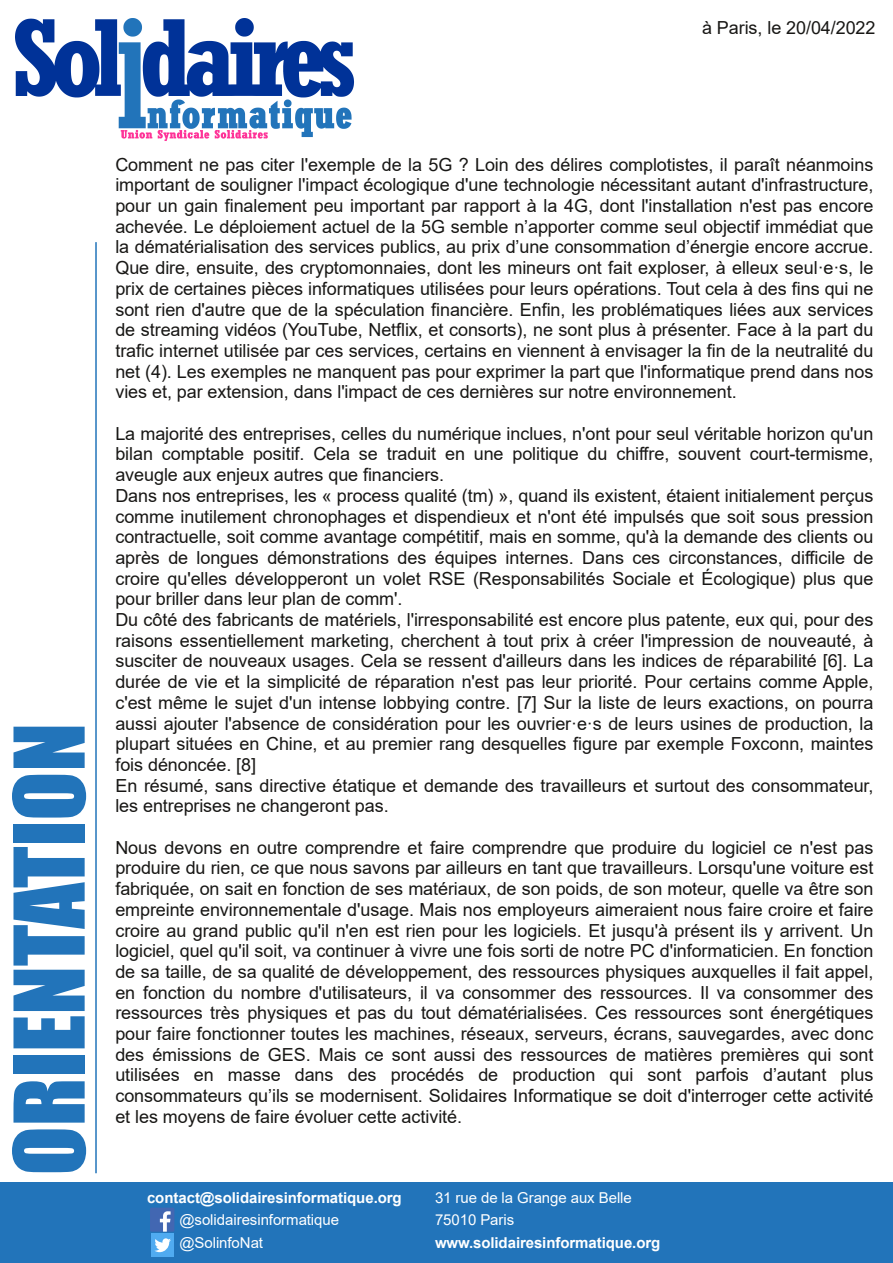
<style>
.page{position:relative;width:893px;height:1263px;background:#fff}
.page>*{position:absolute;margin:0;border:0;box-sizing:border-box;transform-origin:0 0}
.t1{font:90px "Impact";color:#2274ba}
.t2{font:18px/20.7px "Arial";letter-spacing:-.005em;color:#181715;text-align:justify}
.t3{font:15px/22.5px "Arial";letter-spacing:-.005em;color:#fff}
.t4{font:700 15px "Arial";letter-spacing:-.005em;color:#fff}
</style>
<div class="page">
<svg style="left:15px;top:18px;width:339px;height:123px"></svg>
<div style="left:0;top:1183px;width:893px;height:80px;background:#2274ba"></div>
<svg style="left:150px;top:1208px;width:24px;height:24px"></svg>
<div style="left:151px;top:1233px;width:23px;height:23px;background:#50abf1"></div>
<svg style="left:154px;top:1238px;width:17px;height:14px"></svg>
<hr style="left:95px;top:242px;width:2px;height:931px;background:#2274ba">
<p class="t2" style="left:702px;top:18px;width:175px">à Paris, le 20/04/2022</p>
<h1 class="t1" style="left:-6px;top:1175px;width:454px;rotate:-90deg">ORIENTATION</h1>
<p class="t2" style="left:115px;top:154px;width:759px">Comment ne pas citer l'exemple de la 5G ? Loin des délires complotistes, il paraît néanmoins important de souligner l'impact écologique d'une technologie nécessitant autant d'infrastructure, pour un gain finalement peu important par rapport à la 4G, dont l'installation n'est pas encore achevée. Le déploiement actuel de la 5G semble n’apporter comme seul objectif immédiat que la dématérialisation des services publics, au prix d’une consommation d’énergie encore accrue.<br>Que dire, ensuite, des cryptomonnaies, dont les mineurs ont fait exploser, à elleux seulꞏeꞏs, le prix de certaines pièces informatiques utilisées pour leurs opérations. Tout cela à des fins qui ne sont rien d'autre que de la spéculation financière. Enfin, les problématiques liées aux services de streaming vidéos (YouTube, Netflix, et consorts), ne sont plus à présenter. Face à la part du trafic internet utilisée par ces services, certains en viennent à envisager la fin de la neutralité du net (4). Les exemples ne manquent pas pour exprimer la part que l'informatique prend dans nos vies et, par extension, dans l'impact de ces dernières sur notre environnement.</p>
<p class="t2" style="left:115px;top:423px;width:759px;text-align:left">La majorité des entreprises, celles du numérique inclues, n'ont pour seul véritable horizon qu'un bilan comptable positif. Cela se traduit en une politique du chiffre, souvent court-termisme, aveugle aux enjeux autres que financiers.<br>Dans nos entreprises, les « process qualité (tm) », quand ils existent, étaient initialement perçus comme inutilement chronophages et dispendieux et n'ont été impulsés que soit sous pression contractuelle, soit comme avantage compétitif, mais en somme, qu'à la demande des clients ou après de longues démonstrations des équipes internes. Dans ces circonstances, difficile de croire qu'elles développeront un volet RSE (Responsabilités Sociale et Écologique) plus que pour briller dans leur plan de comm'.<br>Du côté des fabricants de matériels, l'irresponsabilité est encore plus patente, eux qui, pour des raisons essentiellement marketing, cherchent à tout prix à créer l'impression de nouveauté, à susciter de nouveaux usages. Cela se ressent d'ailleurs dans les indices de réparabilité [6]. La durée de vie et la simplicité de réparation n'est pas leur priorité. Pour certains comme Apple, c'est même le sujet d'un intense lobbying contre. [7] Sur la liste de leurs exactions, on pourra aussi ajouter l'absence de considération pour les ouvrierꞏeꞏs de leurs usines de production, la plupart situées en Chine, et au premier rang desquelles figure par exemple Foxconn, maintes fois dénoncée. [8]<br>En résumé, sans directive étatique et demande des travailleurs et surtout des consommateur, les entreprises ne changeront pas.</p>
<p class="t2" style="left:115px;top:837px;width:759px">Nous devons en outre comprendre et faire comprendre que produire du logiciel ce n'est pas produire du rien, ce que nous savons par ailleurs en tant que travailleurs. Lorsqu'une voiture est fabriquée, on sait en fonction de ses matériaux, de son poids, de son moteur, quelle va être son empreinte environnementale d'usage. Mais nos employeurs aimeraient nous faire croire et faire croire au grand public qu'il n'en est rien pour les logiciels. Et jusqu'à présent ils y arrivent. Un logiciel, quel qu'il soit, va continuer à vivre une fois sorti de notre PC d'informaticien. En fonction de sa taille, de sa qualité de développement, des ressources physiques auxquelles il fait appel, en fonction du nombre d'utilisateurs, il va consommer des ressources. Il va consommer des ressources très physiques et pas du tout dématérialisées. Ces ressources sont énergétiques pour faire fonctionner toutes les machines, réseaux, serveurs, écrans, sauvegardes, avec donc des émissions de GES. Mais ce sont aussi des ressources de matières premières qui sont utilisées en masse dans des procédés de production qui sont parfois d’autant plus consommateurs qu’ils se modernisent. Solidaires Informatique se doit d'interroger cette activité et les moyens de faire évoluer cette activité.</p>
<p class="t4" style="left:147px;top:1189px;width:256px">contact@solidairesinformatique.org</p>
<p class="t3" style="left:179px;top:1209px;width:161px">@solidairesinformatique @SolinfoNat</p>
<p class="t3" style="left:435px;top:1186px;width:198px">31 rue de la Grange aux Belle<br>75010 Paris</p>
<p class="t4" style="left:435px;top:1234px;width:227px">www.solidairesinformatique.org</p>
</div>
